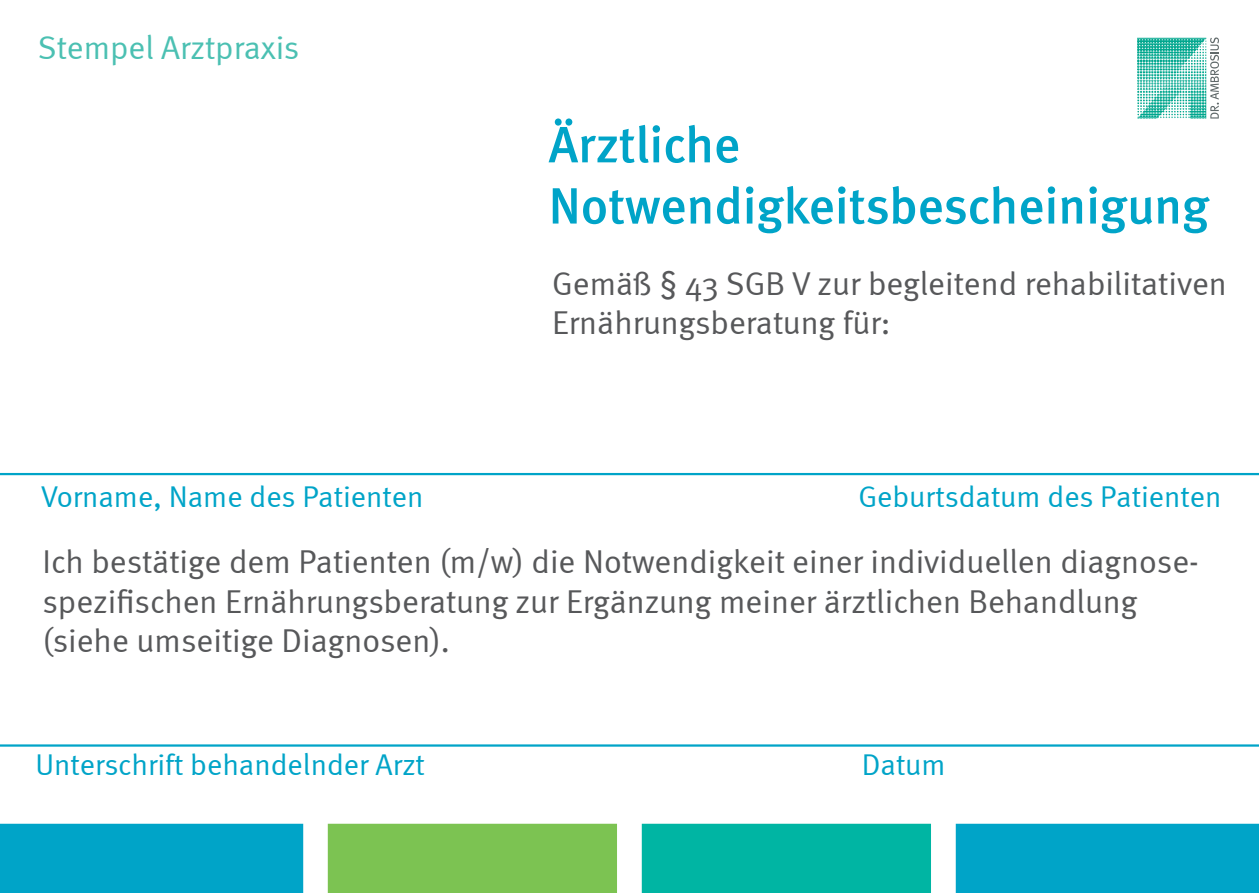
<style>
.page{position:relative;width:1259px;height:893px;background:#fff}
.page>*{position:absolute;margin:0;border:0;box-sizing:border-box;transform-origin:0 0}
.t1{font:51px/61.2px "Meta Medium LF";color:#00a4c8}
.t2{font:33px/39.6px "Meta Normal LF";color:#57585a}
.t3{font:33px/39.6px "Meta Normal";color:#57585a}
.t4{font:33px "Meta Normal LF";color:#4bc0b2}
.t5{font:30px "Meta Normal";color:#00a4c8}
</style>
<div class="page">
<div style="left:642px;top:824px;width:289px;height:69px;background:#00b5a3"></div>
<div style="left:0;top:824px;width:303px;height:69px;background:#00a4c8"></div>
<div style="left:328px;top:824px;width:289px;height:69px;background:#7cc352"></div>
<div style="left:955px;top:824px;width:304px;height:69px;background:#00a4c8"></div>
<svg style="left:1137px;top:38px;width:82px;height:81px"></svg>
<hr style="left:0;top:473px;width:1259px;height:2px;background:#00a4c8">
<hr style="left:0;top:744px;width:1259px;height:3px;background:#00a4c8">
<p class="t4" style="left:38px;top:29px;width:263px">Stempel Arztpraxis</p>
<h1 class="t1" style="left:548px;top:114px;width:662px">Ärztliche<br>Notwendigkeitsbescheinigung</h1>
<p class="t3" style="left:552px;top:263px;width:676px">Gemäß § 43 SGB V zur begleitend rehabilitativen<br>Ernährungsberatung für:</p>
<p class="t5" style="left:41px;top:479px;width:384px">Vorname, Name des Patienten</p>
<p class="t5" style="left:858px;top:479px;width:364px">Geburtsdatum des Patienten</p>
<p class="t2" style="left:43px;top:542px;width:1157px">Ich bestätige dem Patienten (m/w) die Notwendigkeit einer individuellen diagnose&shy;spezifischen Ernährungsberatung zur Ergänzung meiner ärztlichen Behandlung (siehe umseitige Diagnosen).</p>
<p class="t5" style="left:35px;top:747px;width:391px">Unterschrift behandelnder Arzt</p>
<p class="t5" style="left:861px;top:747px;width:85px">Datum</p>
</div>
